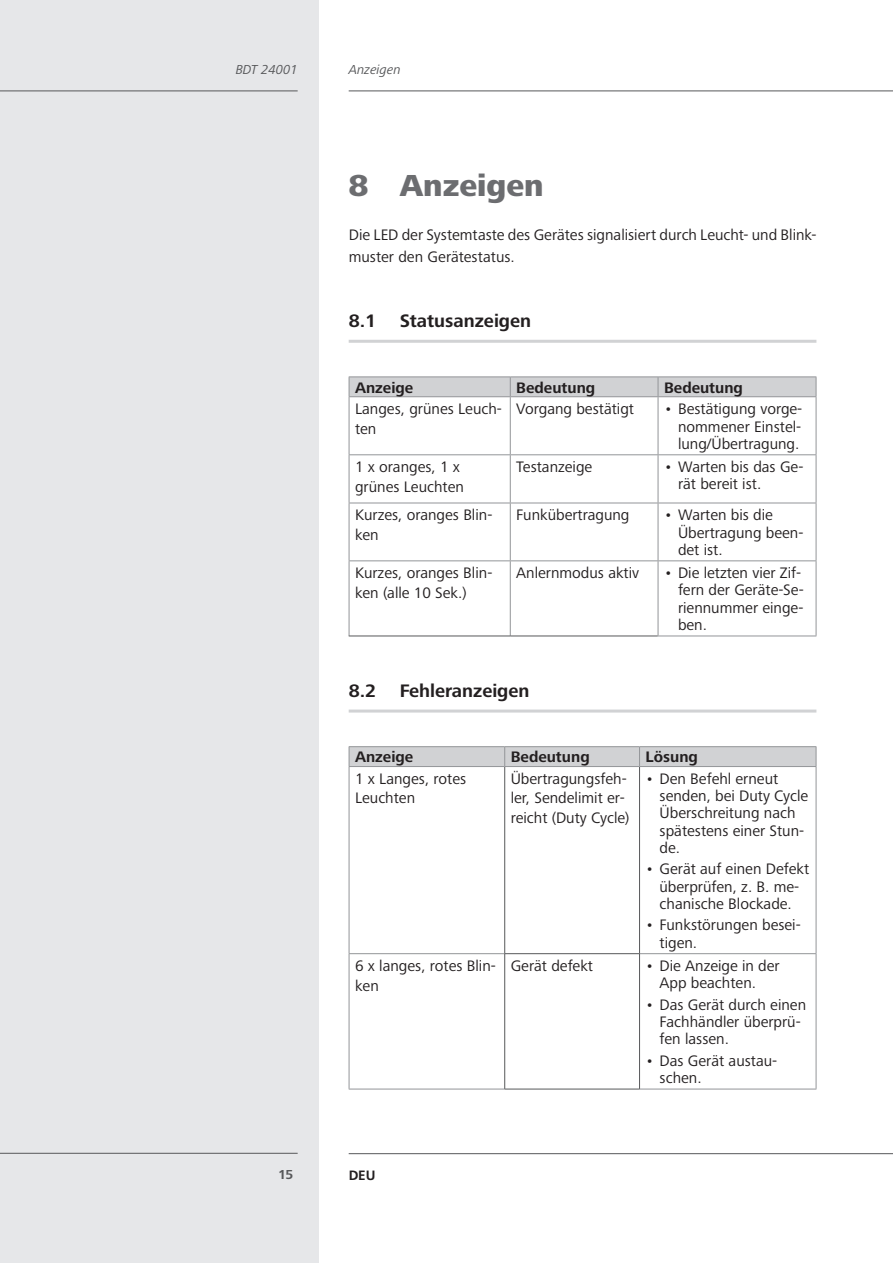
<style>
.page{position:relative;width:893px;height:1263px;background:#fff}
.page>*{position:absolute;margin:0;border:0;box-sizing:border-box;transform-origin:0 0}
.t1{font:800 31.5px "Frutiger Next LTW1 G";color:#6c6d70}
.t2{font:700 18.75px "Frutiger Next LTW1 G";color:#231f20}
.t3{font:15.75px/17.2px "Frutiger Next LTW1 G";color:#231f20}
.t4{font:700 15.75px "Frutiger Next LTW1 G";color:#231f20}
.t5{font:italic 13.5px "Frutiger Next LTW1 G";color:#57585a}
.t6{font:700 13.5px "Frutiger LT Com";color:#231f20}
.t7{font:700 13.5px "Frutiger Next LTW1 G";color:#57585a}
</style>
<div class="page">
<div style="left:0;top:0;width:319px;height:1263px;background:#e6e7e9"></div>
<hr style="left:349px;top:1153px;width:544px;height:1px;background:#57585a">
<hr style="left:0;top:1153px;width:298px;height:1px;background:#57585a">
<hr style="left:349px;top:91px;width:544px;height:1px;background:#57585a">
<hr style="left:0;top:91px;width:298px;height:1px;background:#57585a">
<hr style="left:349px;top:340px;width:467px;height:3px;background:#d1d2d4">
<hr style="left:349px;top:709px;width:467px;height:3px;background:#d1d2d4">
<hr style="left:349px;top:376px;width:161px;height:1px;background:#939598">
<hr style="left:510px;top:376px;width:148px;height:1px;background:#939598">
<hr style="left:658px;top:376px;width:158px;height:1px;background:#939598">
<div style="left:349px;top:377px;width:468px;height:20px;background:#d1d2d4"></div>
<hr style="left:349px;top:396px;width:161px;height:1px;background:#939598">
<hr style="left:349px;top:397px;width:1px;height:57px;background:#939598">
<hr style="left:510px;top:396px;width:148px;height:1px;background:#939598">
<hr style="left:510px;top:397px;width:1px;height:57px;background:#939598">
<hr style="left:658px;top:396px;width:158px;height:1px;background:#939598">
<hr style="left:658px;top:397px;width:1px;height:57px;background:#939598">
<hr style="left:816px;top:397px;width:1px;height:57px;background:#939598">
<hr style="left:349px;top:454px;width:161px;height:1px;background:#939598">
<hr style="left:349px;top:455px;width:1px;height:48px;background:#939598">
<hr style="left:510px;top:454px;width:148px;height:1px;background:#939598">
<hr style="left:510px;top:455px;width:1px;height:48px;background:#939598">
<hr style="left:658px;top:454px;width:158px;height:1px;background:#939598">
<hr style="left:658px;top:455px;width:1px;height:48px;background:#939598">
<hr style="left:816px;top:455px;width:1px;height:48px;background:#939598">
<hr style="left:349px;top:503px;width:161px;height:1px;background:#939598">
<hr style="left:349px;top:503px;width:1px;height:57px;background:#939598">
<hr style="left:510px;top:503px;width:148px;height:1px;background:#939598">
<hr style="left:510px;top:503px;width:1px;height:57px;background:#939598">
<hr style="left:658px;top:503px;width:158px;height:1px;background:#939598">
<hr style="left:658px;top:503px;width:1px;height:57px;background:#939598">
<hr style="left:816px;top:503px;width:1px;height:57px;background:#939598">
<hr style="left:349px;top:560px;width:161px;height:1px;background:#939598">
<hr style="left:349px;top:561px;width:1px;height:75px;background:#939598">
<hr style="left:510px;top:560px;width:148px;height:1px;background:#939598">
<hr style="left:510px;top:561px;width:1px;height:75px;background:#939598">
<hr style="left:658px;top:560px;width:158px;height:1px;background:#939598">
<hr style="left:658px;top:561px;width:1px;height:75px;background:#939598">
<hr style="left:816px;top:561px;width:1px;height:75px;background:#939598">
<hr style="left:658px;top:636px;width:158px;height:1px;background:#939598">
<hr style="left:349px;top:636px;width:161px;height:1px;background:#57585a">
<hr style="left:510px;top:636px;width:148px;height:1px;background:#57585a">
<hr style="left:349px;top:767px;width:1px;height:186px;background:#939598">
<hr style="left:816px;top:767px;width:1px;height:186px;background:#939598">
<hr style="left:349px;top:953px;width:156px;height:1px;background:#939598">
<hr style="left:349px;top:954px;width:1px;height:135px;background:#939598">
<hr style="left:640px;top:953px;width:176px;height:1px;background:#939598">
<hr style="left:816px;top:954px;width:1px;height:135px;background:#939598">
<hr style="left:349px;top:1089px;width:156px;height:1px;background:#939598">
<hr style="left:640px;top:1089px;width:176px;height:1px;background:#939598">
<hr style="left:349px;top:746px;width:156px;height:1px;background:#939598">
<hr style="left:505px;top:746px;width:134px;height:1px;background:#939598">
<hr style="left:639px;top:746px;width:177px;height:1px;background:#939598">
<div style="left:349px;top:747px;width:468px;height:19px;background:#d1d2d4"></div>
<hr style="left:349px;top:766px;width:156px;height:1px;background:#939598">
<hr style="left:505px;top:766px;width:134px;height:1px;background:#939598">
<hr style="left:639px;top:766px;width:177px;height:1px;background:#939598">
<hr style="left:504px;top:767px;width:1px;height:186px;background:#57585a">
<hr style="left:639px;top:767px;width:1px;height:186px;background:#57585a">
<hr style="left:505px;top:953px;width:135px;height:1px;background:#57585a">
<hr style="left:504px;top:954px;width:1px;height:135px;background:#57585a">
<hr style="left:639px;top:954px;width:1px;height:135px;background:#57585a">
<hr style="left:505px;top:1089px;width:135px;height:1px;background:#57585a">
<p class="t5" style="left:236px;top:61px;width:63px">BDT 24001</p>
<p class="t5" style="left:349px;top:61px;width:54px">Anzeigen</p>
<h1 class="t1" style="left:349px;top:168px;width:197px">8 Anzeigen</h1>
<p class="t3" style="left:349px;top:224px;width:469px;line-height:21.8px">Die LED der Systemtaste des Gerätes signalisiert durch Leucht- und Blink&shy;muster den Gerätestatus.</p>
<p class="t2" style="left:349px;top:310px;width:29px">8.1</p>
<p class="t2" style="left:400px;top:310px;width:133px">Statusanzeigen</p>
<p class="t4" style="left:355px;top:378px;width:60px">Anzeige</p>
<p class="t4" style="left:516px;top:378px;width:80px">Bedeutung</p>
<p class="t4" style="left:664px;top:378px;width:80px">Bedeutung</p>
<p class="t3" style="left:355px;top:400px;width:148px;line-height:19.5px">Langes, grünes Leuch&shy;ten</p>
<p class="t3" style="left:516px;top:401px;width:119px">Vorgang bestätigt</p>
<p class="t3" style="left:678px;top:401px;width:126px;text-align:justify;text-indent:-14px">• Bestätigung vorge&shy;nommener Einstel&shy;lung/Übertragung.</p>
<p class="t3" style="left:355px;top:458px;width:110px;line-height:19.5px">1 x oranges, 1 x grünes Leuchten</p>
<p class="t3" style="left:516px;top:459px;width:78px">Testanzeige</p>
<p class="t3" style="left:678px;top:459px;width:127px;text-indent:-14px">• Warten bis das Ge&shy;rät bereit ist.</p>
<p class="t3" style="left:355px;top:506px;width:139px;line-height:19.5px">Kurzes, oranges Blin&shy;ken</p>
<p class="t3" style="left:516px;top:507px;width:115px">Funkübertragung</p>
<p class="t3" style="left:678px;top:507px;width:127px;text-indent:-14px">• Warten bis die<br>Übertragung been&shy;det ist.</p>
<p class="t3" style="left:355px;top:564px;width:139px;line-height:19.5px">Kurzes, oranges Blin&shy;ken (alle 10 Sek.)</p>
<p class="t3" style="left:516px;top:565px;width:124px">Anlernmodus aktiv</p>
<p class="t3" style="left:678px;top:565px;width:127px;text-indent:-14px">• Die letzten vier Zif&shy;fern der Geräte-Se&shy;riennummer einge&shy;ben.</p>
<p class="t2" style="left:349px;top:680px;width:29px">8.2</p>
<p class="t2" style="left:400px;top:680px;width:131px">Fehleranzeigen</p>
<p class="t4" style="left:355px;top:748px;width:60px">Anzeige</p>
<p class="t4" style="left:511px;top:748px;width:80px">Bedeutung</p>
<p class="t4" style="left:645px;top:748px;width:54px">Lösung</p>
<p class="t3" style="left:355px;top:769px;width:113px;line-height:19.5px">1 x Langes, rotes<br>Leuchten</p>
<p class="t3" style="left:511px;top:769px;width:120px;line-height:19.5px">Übertragungsfeh&shy;ler, Sendelimit er&shy;reicht (Duty Cycle)</p>
<p class="t3" style="left:659px;top:770px;width:150px;text-indent:-14px">• Den Befehl erneut senden, bei Duty Cycle<br>Überschreitung nach spätestens einer Stun&shy;de.</p>
<p class="t3" style="left:645px;top:861px;width:165px;text-align:center">• Gerät auf einen Defekt überprüfen, z. B. me&shy;chanische Blockade.</p>
<p class="t3" style="left:659px;top:917px;width:143px;text-indent:-14px">• Funkstörungen besei&shy;tigen.</p>
<p class="t3" style="left:355px;top:956px;width:142px;line-height:19.5px">6 x langes, rotes Blin&shy;ken</p>
<p class="t3" style="left:511px;top:958px;width:84px">Gerät defekt</p>
<p class="t3" style="left:659px;top:958px;width:122px;text-indent:-14px">• Die Anzeige in der<br>App beachten.</p>
<p class="t3" style="left:659px;top:996px;width:148px;text-indent:-14px">• Das Gerät durch einen<br>Fachhändler überprü&shy;fen lassen.</p>
<p class="t3" style="left:659px;top:1052px;width:119px;text-indent:-14px">• Das Gerät austau&shy;schen.</p>
<p class="t7" style="left:278px;top:1167px;width:17px">15</p>
<p class="t6" style="left:349px;top:1167px;width:28px">DEU</p>
</div>
